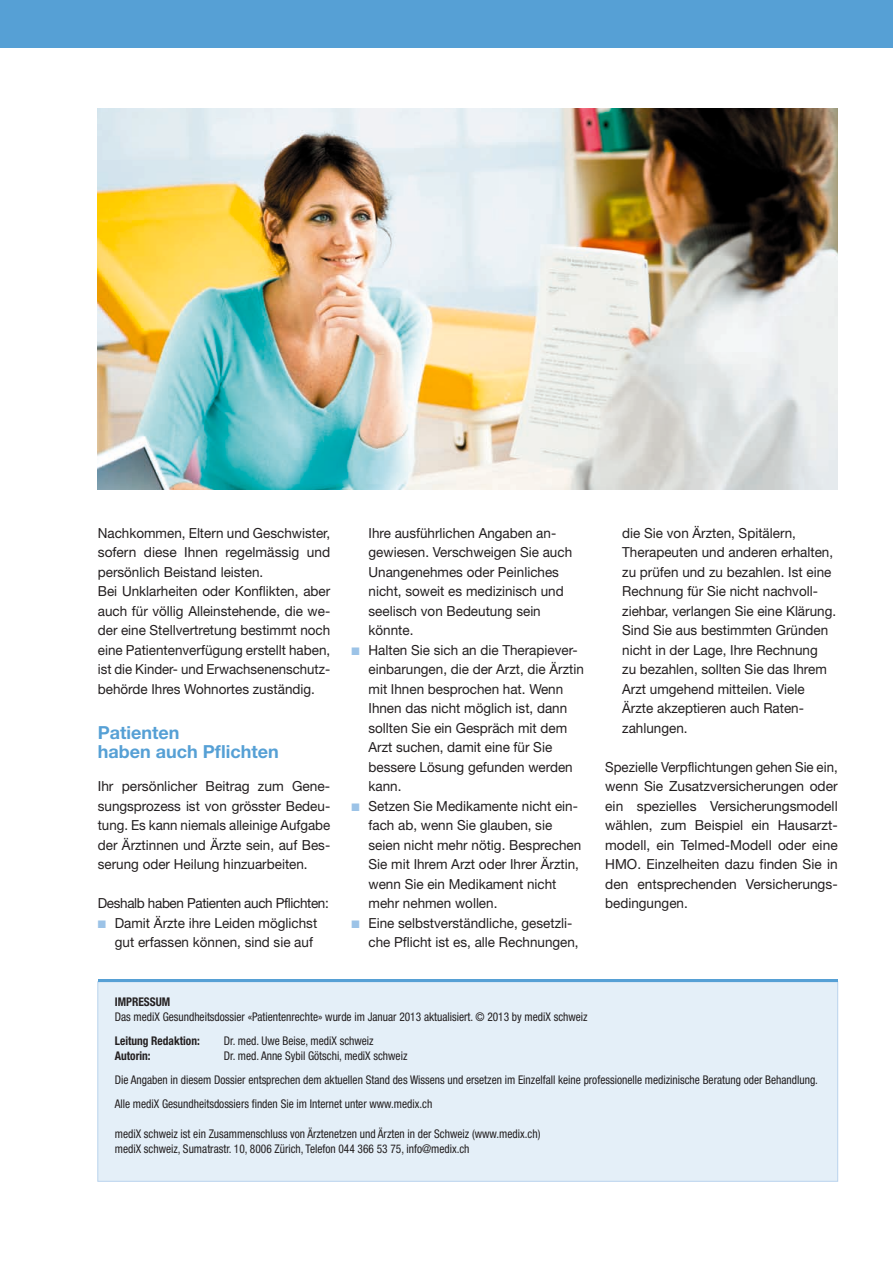
<style>
.page{position:relative;width:893px;height:1263px;background:#fff}
.page>*{position:absolute;margin:0;border:0;box-sizing:border-box;transform-origin:0 0}
.t1{font:700 18px/19.5px "Helvetica Neue LT Std";color:#56a0d5}
.t2{font:13.8px/19.5px "Helvetica Neue LT Std";color:#231f20}
.t3{font:13.8px/19.5px "Helvetica Neue LT Std";color:#231f20;text-align:justify;scale:.95 1}
.t4{font:13.8px "Helvetica Neue LT Std";letter-spacing:-.025em;color:#231f20}
.t5{font:condensed 12px/24px "Helvetica Neue LT Std";color:#231f20;scale:.95 1}
.t6{font:700 condensed 12px "Helvetica Neue LT Std";color:#231f20;scale:.95 1}
.s1{color:#9cc3e7}
</style>
<div class="page">
<div style="left:98px;top:982px;width:740px;height:199px;background:#e4eff8;border:1px solid #b9d3ed"></div>
<hr style="left:98px;top:979px;width:740px;height:3px;background:#56a0d5">
<div style="left:0;top:0;width:893px;height:47px;background:#56a0d5"></div>
<img style="left:98px;top:109px;width:740px;height:380px">
<p class="t2" style="left:98px;top:523px;width:234px">Nachkommen, Eltern und Geschwister, sofern diese Ihnen regelmässig und persönlich Beistand leisten.<br>Bei Unklarheiten oder Konflikten, aber auch für völlig Alleinstehende, die we&shy;der eine Stellvertretung bestimmt noch eine Patientenverfügung erstellt haben, ist die Kinder- und Erwachsenenschutz&shy;behörde Ihres Wohnortes zuständig.</p>
<h1 class="t1" style="left:98px;top:722px;width:183px">Patienten<br>haben auch Pflichten</h1>
<p class="t2" style="left:98px;top:776px;width:234px;text-align:justify">Ihr persönlicher Beitrag zum Gene&shy;sungsprozess ist von grösster Bedeu&shy;tung. Es kann niemals alleinige Aufgabe der Ärztinnen und Ärzte sein, auf Bes&shy;serung oder Heilung hinzuarbeiten.</p>
<p class="t4" style="left:98px;top:895px;width:233px">Deshalb haben Patienten auch Pflichten:</p>
<p class="t2" style="left:115px;top:913px;width:204px;text-indent:-17px"><span class="s1">■</span> Damit Ärzte ihre Leiden möglichst gut erfassen können, sind sie auf</p>
<p class="t2" style="left:369px;top:523px;width:205px">Ihre ausführlichen Angaben an&shy;gewiesen. Verschweigen Sie auch<br>Unangenehmes oder Peinliches nicht, soweit es medizinisch und seelisch von Bedeutung sein könnte.</p>
<p class="t2" style="left:369px;top:640px;width:217px;text-indent:-17px"><span class="s1">■</span> Halten Sie sich an die Therapiever&shy;einbarungen, die der Arzt, die Ärztin mit Ihnen besprochen hat. Wenn<br>Ihnen das nicht möglich ist, dann sollten Sie ein Gespräch mit dem<br>Arzt suchen, damit eine für Sie bessere Lösung gefunden werden kann.</p>
<p class="t2" style="left:369px;top:796px;width:214px;text-indent:-17px"><span class="s1">■</span> Setzen Sie Medikamente nicht ein&shy;fach ab, wenn Sie glauben, sie seien nicht mehr nötig. Besprechen<br>Sie mit Ihrem Arzt oder Ihrer Ärztin, wenn Sie ein Medikament nicht mehr nehmen wollen.</p>
<p class="t2" style="left:369px;top:913px;width:212px;text-indent:-17px"><span class="s1">■</span> Eine selbstverständliche, gesetzli&shy;che Pflicht ist es, alle Rechnungen,</p>
<p class="t2" style="left:622px;top:523px;width:215px">die Sie von Ärzten, Spitälern,<br>Therapeuten und anderen erhalten, zu prüfen und zu bezahlen. Ist eine<br>Rechnung für Sie nicht nachvoll&shy;ziehbar, verlangen Sie eine Klärung.<br>Sind Sie aus bestimmten Gründen nicht in der Lage, Ihre Rechnung<br>zu bezahlen, sollten Sie das Ihrem<br>Arzt umgehend mitteilen. Viele<br>Ärzte akzeptieren auch Raten&shy;zahlungen.</p>
<p class="t3" style="left:605px;top:757px;width:246px">Spezielle Verpflichtungen gehen Sie ein, wenn Sie Zusatzversicherungen oder ein spezielles Versicherungsmodell wählen, zum Beispiel ein Hausarzt&shy;modell, ein Telmed-Modell oder eine HMO. Einzelheiten dazu finden Sie in den entsprechenden Versicherungs&shy;bedingungen.</p>
<p class="t6" style="left:115px;top:994px;width:60px">IMPRESSUM</p>
<p class="t5" style="left:115px;top:1005px;width:499px">Das mediX Gesundheitsdossier «Patientenrechte» wurde im Januar 2013 aktualisiert. © 2013 by mediX schweiz</p>
<p class="t6" style="left:115px;top:1033px;width:91px">Leitung Redaktion:</p>
<p class="t5" style="left:224px;top:1029px;width:159px">Dr. med. Uwe Beise, mediX schweiz</p>
<p class="t6" style="left:115px;top:1048px;width:39px">Autorin:</p>
<p class="t5" style="left:115px;top:1044px;width:742px;text-indent:109px">Dr. med. Anne Sybil Götschi, mediX schweiz<br>Die Angaben in diesem Dossier entsprechen dem aktuellen Stand des Wissens und ersetzen im Einzelfall keine professionelle medizinische Beratung oder Behandlung.<br>Alle mediX Gesundheitsdossiers finden Sie im Internet unter www.medix.ch</p>
<p class="t5" style="left:115px;top:1126px;width:449px;line-height:15px">mediX schweiz ist ein Zusammenschluss von Ärztenetzen und Ärzten in der Schweiz (www.medix.ch) mediX schweiz, Sumatrastr. 10, 8006 Zürich, Telefon 044 366 53 75, info@medix.ch</p>
</div>
